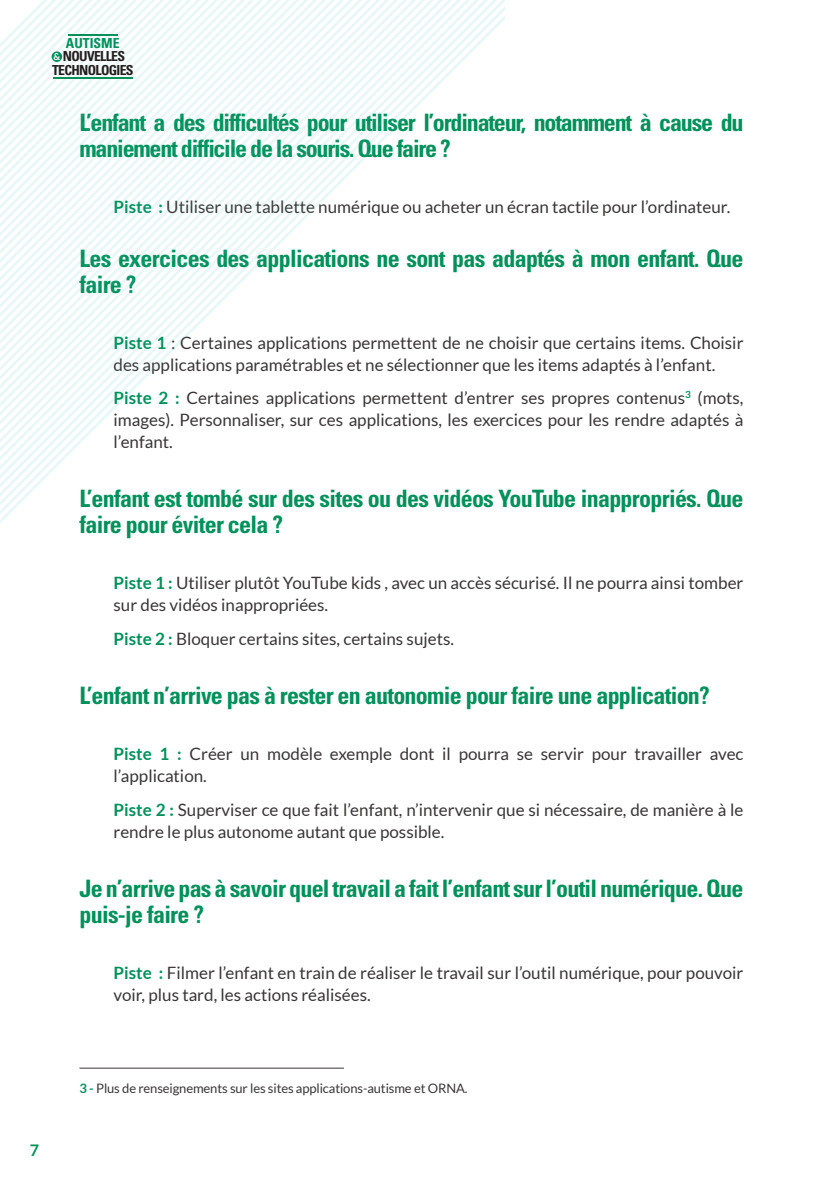
<style>
.page{position:relative;width:840px;height:1191px;background:#fff}
.page>*{position:absolute;margin:0;border:0;box-sizing:border-box;transform-origin:0 0}
.t1{font:700 condensed 24px/26px "Univers";letter-spacing:-.03em;color:#00915b}
.t2{font:700 condensed 24px/26px "Univers";letter-spacing:-.05em;color:#00915b}
.t3{font:17px/22px "Lato";color:#393535}
.t4{font:700 16px "Lato";color:#00915b}
.t5{font:700 condensed 13.8px/13.4px "Univers";letter-spacing:-.05em;color:#241f1f;text-align:center}
.t6{font:700 condensed 13.8px "Univers";color:#00915b}
.t7{font:13px "Lato";letter-spacing:-.01em;color:#393535}
.t8{font:700 9.6px "Lato";color:#fff}
.s1{font-weight:700;color:#00915b}
</style>
<div class="page">
<svg style="left:0;top:0;width:505px;height:523px"></svg>
<svg style="left:0;top:0;width:361px;height:435px"></svg>
<svg style="left:0;top:0;width:352px;height:426px"></svg>
<svg style="left:0;top:0;width:343px;height:417px"></svg>
<svg style="left:0;top:0;width:325px;height:399px"></svg>
<div style="left:52px;top:51px;width:10px;height:11px;background:#00915b;border-radius:50%"></div>
<hr style="left:68px;top:34px;width:50px;height:2px;background:#00915b">
<hr style="left:53px;top:78px;width:79px;height:1px;background:#00915b">
<hr style="left:79px;top:1067px;width:265px;height:1px;background:#393535">
<p class="t6" style="left:66px;top:35px;width:55px">AUTISME</p>
<p class="t5" style="left:52px;top:50px;width:83px">NOUVELLES<br>TECHNOLOGIES</p>
<p class="t8" style="left:53px;top:51px;width:8px">&amp;</p>
<h1 class="t2" style="left:79px;top:109px;width:665px">L’enfant a des difficultés pour utiliser l’ordinateur, notamment à cause du maniement difficile de la souris. Que faire ?</h1>
<p class="t3" style="left:113px;top:195px;width:618px"><span class="s1">Piste :</span> Utiliser une tablette numérique ou acheter un écran tactile pour l’ordinateur.</p>
<h1 class="t1" style="left:79px;top:245px;width:665px">Les exercices des applications ne sont pas adaptés à mon enfant. Que faire ?</h1>
<p class="t3" style="left:113px;top:331px;width:631px"><span class="s1">Piste 1</span> : Certaines applications permettent de ne choisir que certains items. Choisir des applications paramétrables et ne sélectionner que les items adaptés à l’enfant.</p>
<p class="t3" style="left:113px;top:387px;width:631px;text-align:justify"><span class="s1">Piste 2 :</span> Certaines applications permettent d’entrer ses propres contenus<sup>3</sup> (mots, images). Personnaliser, sur ces applications, les exercices pour les rendre adaptés à l’enfant.</p>
<h1 class="t1" style="left:79px;top:486px;width:665px">L’enfant est tombé sur des sites ou des vidéos YouTube inappropriés. Que faire pour éviter cela ?</h1>
<p class="t3" style="left:113px;top:572px;width:631px"><span class="s1">Piste 1 :</span> Utiliser plutôt YouTube kids , avec un accès sécurisé. Il ne pourra ainsi tomber sur des vidéos inappropriées.</p>
<p class="t3" style="left:113px;top:627px;width:342px"><span class="s1">Piste 2 :</span> Bloquer certains sites, certains sujets.</p>
<h1 class="t1" style="left:79px;top:682px;width:631px">L’enfant n’arrive pas à rester en autonomie pour faire une application?</h1>
<p class="t3" style="left:113px;top:743px;width:631px"><span class="s1">Piste 1 :</span> Créer un modèle exemple dont il pourra se servir pour travailler avec l’application.</p>
<p class="t3" style="left:113px;top:798px;width:631px"><span class="s1">Piste 2 :</span> Superviser ce que fait l’enfant, n’intervenir que si nécessaire, de manière à le rendre le plus autonome autant que possible.</p>
<h1 class="t1" style="left:79px;top:875px;width:665px">Je n’arrive pas à savoir quel travail a fait l’enfant sur l’outil numérique. Que puis-je faire ?</h1>
<p class="t3" style="left:113px;top:961px;width:631px"><span class="s1">Piste :</span> Filmer l’enfant en train de réaliser le travail sur l’outil numérique, pour pouvoir voir, plus tard, les actions réalisées.</p>
<p class="t4" style="left:30px;top:1140px;width:11px">7</p>
<p class="t7" style="left:79px;top:1080px;width:389px"><span class="s1">3 -</span> Plus de renseignements sur les sites applications-autisme et ORNA.</p>
</div>
